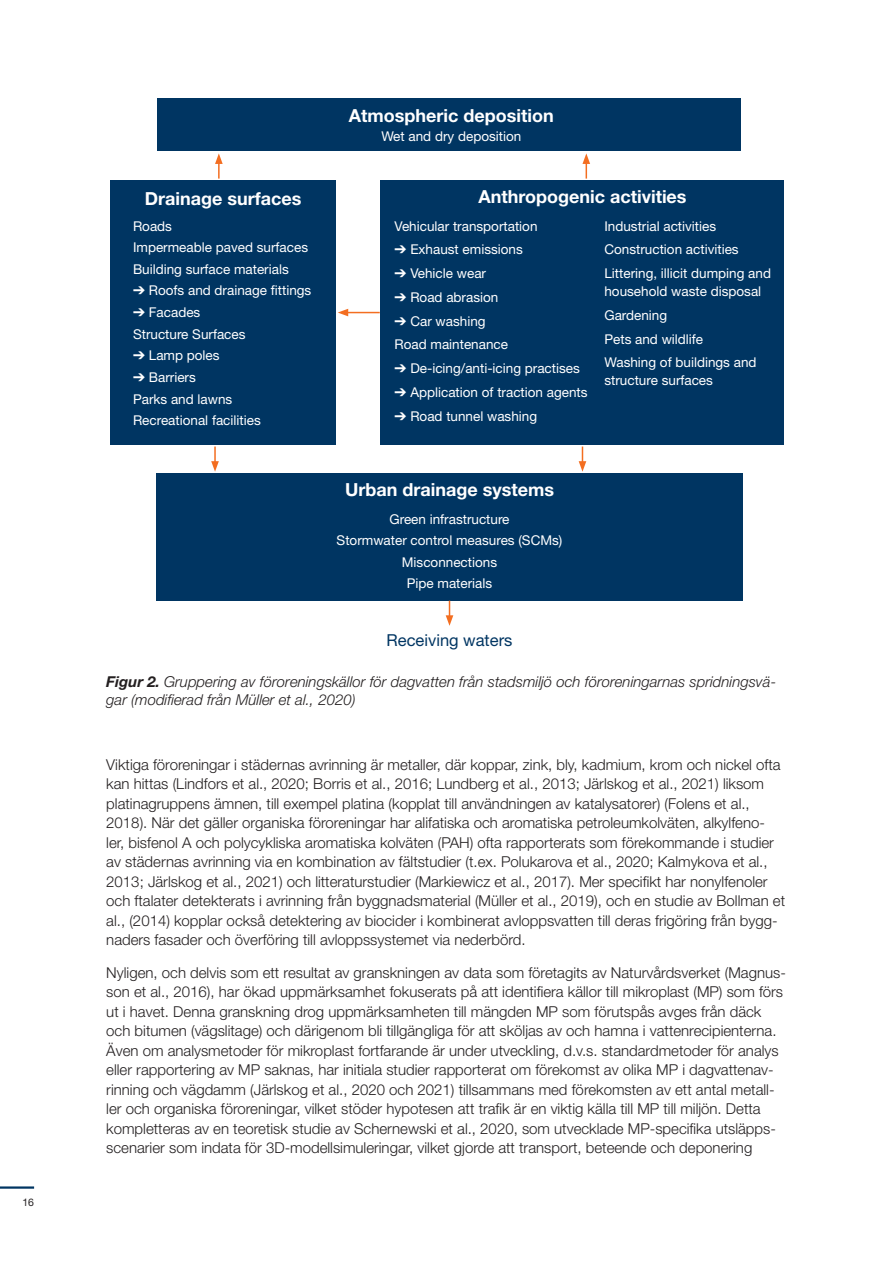
<style>
.page{position:relative;width:893px;height:1263px;background:#fff}
.page>*{position:absolute;margin:0;border:0;box-sizing:border-box;transform-origin:0 0}
.brödtext{font:700 18px "Helvetica Neue";color:#fff}
.brödtext-2{font:16.5px "Helvetica Neue";color:#003562}
.brödtext-3{font:300 15px/19.5px "Helvetica Neue";color:#231f20}
.bildtext{font:italic 300 15px/18px "Helvetica Neue";color:#231f20}
.brödtext-4{font:13.5px/18px "Helvetica Neue";color:#fff}
.t1{font:10.5px "Helvetica Neue";color:#231f20}
.s1{font-weight:700}
</style>
<div class="page">
<hr style="left:0;top:1186px;width:34px;height:3px;background:#003562">
<div style="left:157px;top:98px;width:584px;height:53px;background:#003562"></div>
<div style="left:111px;top:180px;width:225px;height:265px;background:#003562"></div>
<div style="left:381px;top:180px;width:403px;height:265px;background:#003562"></div>
<div style="left:156px;top:473px;width:586px;height:128px;background:#003562"></div>
<svg style="left:579px;top:446px;width:7px;height:26px"></svg>
<svg style="left:211px;top:446px;width:8px;height:26px"></svg>
<svg style="left:215px;top:153px;width:8px;height:26px"></svg>
<svg style="left:582px;top:153px;width:8px;height:26px"></svg>
<hr style="left:346px;top:312px;width:34px;height:1px;background:#f36e21">
<svg style="left:338px;top:309px;width:10px;height:7px"></svg>
<svg style="left:446px;top:601px;width:7px;height:25px"></svg>
<p class="t1" style="left:22px;top:1196px;width:13px">16</p>
<p class="brödtext" style="left:145px;top:187px;width:158px">Drainage surfaces</p>
<p class="brödtext-4" style="left:133px;top:216px;width:41px">Roads</p>
<p class="brödtext-4" style="left:133px;top:238px;width:177px">Impermeable paved surfaces</p>
<p class="brödtext-4" style="left:133px;top:260px;width:157px">Building surface materials</p>
<p class="brödtext-4" style="left:133px;top:281px;width:180px">➔ Roofs and drainage fittings</p>
<p class="brödtext-4" style="left:133px;top:303px;width:69px">➔ Facades</p>
<p class="brödtext-4" style="left:133px;top:325px;width:114px">Structure Surfaces</p>
<p class="brödtext-4" style="left:133px;top:346px;width:88px">➔ Lamp poles</p>
<p class="brödtext-4" style="left:133px;top:368px;width:64px">➔ Barriers</p>
<p class="brödtext-4" style="left:133px;top:389px;width:101px">Parks and lawns</p>
<p class="brödtext-4" style="left:133px;top:411px;width:129px">Recreational facilities</p>
<p class="brödtext" style="left:349px;top:104px;width:206px">Atmospheric deposition</p>
<p class="brödtext-4" style="left:382px;top:127px;width:141px">Wet and dry deposition</p>
<p class="brödtext" style="left:478px;top:185px;width:210px">Anthropogenic activities</p>
<p class="brödtext-4" style="left:395px;top:216px;width:145px">Vehicular transportation</p>
<p class="brödtext-4" style="left:395px;top:240px;width:130px">➔ Exhaust emissions</p>
<p class="brödtext-4" style="left:395px;top:264px;width:93px">➔ Vehicle wear</p>
<p class="brödtext-4" style="left:395px;top:288px;width:105px">➔ Road abrasion</p>
<p class="brödtext-4" style="left:395px;top:311px;width:93px">➔ Car washing</p>
<p class="brödtext-4" style="left:395px;top:335px;width:115px">Road maintenance</p>
<p class="brödtext-4" style="left:395px;top:359px;width:187px">➔ De-icing/anti-icing practises</p>
<p class="brödtext-4" style="left:395px;top:383px;width:195px">➔ Application of traction agents</p>
<p class="brödtext-4" style="left:395px;top:407px;width:144px">➔ Road tunnel washing</p>
<p class="brödtext-4" style="left:604px;top:216px;width:113px">Industrial activities</p>
<p class="brödtext-4" style="left:604px;top:240px;width:136px">Construction activities</p>
<p class="brödtext-4" style="left:604px;top:264px;width:168px">Littering, illicit dumping and household waste disposal</p>
<p class="brödtext-4" style="left:604px;top:306px;width:64px">Gardening</p>
<p class="brödtext-4" style="left:604px;top:329px;width:100px">Pets and wildlife</p>
<p class="brödtext-4" style="left:604px;top:353px;width:154px">Washing of buildings and structure surfaces</p>
<p class="brödtext" style="left:345px;top:478px;width:210px">Urban drainage systems</p>
<p class="brödtext-4" style="left:389px;top:510px;width:122px">Green infrastructure</p>
<p class="brödtext-4" style="left:337px;top:531px;width:227px">Stormwater control measures (SCMs)</p>
<p class="brödtext-4" style="left:402px;top:553px;width:97px">Misconnections</p>
<p class="brödtext-4" style="left:407px;top:574px;width:87px">Pipe materials</p>
<p class="brödtext-2" style="left:387px;top:630px;width:127px">Receiving waters</p>
<p class="bildtext" style="left:106px;top:673px;width:671px"><span class="s1">Figur 2.</span> Gruppering av föroreningskällor för dagvatten från stadsmiljö och föroreningarnas spridningsvä&shy;gar (modifierad från Müller et al., 2020)</p>
<p class="brödtext-3" style="left:106px;top:754px;width:680px">Viktiga föroreningar i städernas avrinning är metaller, där koppar, zink, bly, kadmium, krom och nickel ofta kan hittas (Lindfors et al., 2020; Borris et al., 2016; Lundberg et al., 2013; Järlskog et al., 2021) liksom platinagruppens ämnen, till exempel platina (kopplat till användningen av katalysatorer) (Folens et al., 2018). När det gäller organiska föroreningar har alifatiska och aromatiska petroleumkolväten, alkylfeno&shy;ler, bisfenol A och polycykliska aromatiska kolväten (PAH) ofta rapporterats som förekommande i studier av städernas avrinning via en kombination av fältstudier (t.ex. Polukarova et al., 2020; Kalmykova et al., 2013; Järlskog et al., 2021) och litteraturstudier (Markiewicz et al., 2017). Mer specifikt har nonylfenoler och ftalater detekterats i avrinning från byggnadsmaterial (Müller et al., 2019), och en studie av Bollman et al., (2014) kopplar också detektering av biocider i kombinerat avloppsvatten till deras frigöring från bygg&shy;naders fasader och överföring till avloppssystemet via nederbörd.</p>
<p class="brödtext-3" style="left:106px;top:962px;width:681px">Nyligen, och delvis som ett resultat av granskningen av data som företagits av Naturvårdsverket (Magnus&shy;son et al., 2016), har ökad uppmärksamhet fokuserats på att identifiera källor till mikroplast (MP) som förs ut i havet. Denna granskning drog uppmärksamheten till mängden MP som förutspås avges från däck och bitumen (vägslitage) och därigenom bli tillgängliga för att sköljas av och hamna i vattenrecipienterna.<br>Även om analysmetoder för mikroplast fortfarande är under utveckling, d.v.s. standardmetoder för analys eller rapportering av MP saknas, har initiala studier rapporterat om förekomst av olika MP i dagvattenav&shy;rinning och vägdamm (Järlskog et al., 2020 och 2021) tillsammans med förekomsten av ett antal metal - ler och organiska föroreningar, vilket stöder hypotesen att trafik är en viktig källa till MP till miljön. Detta kompletteras av en teoretisk studie av Schernewski et al., 2020, som utvecklade MP-specifika utsläpps&shy;scenarier som indata för 3D-modellsimuleringar, vilket gjorde att transport, beteende och deponering</p>
</div>
